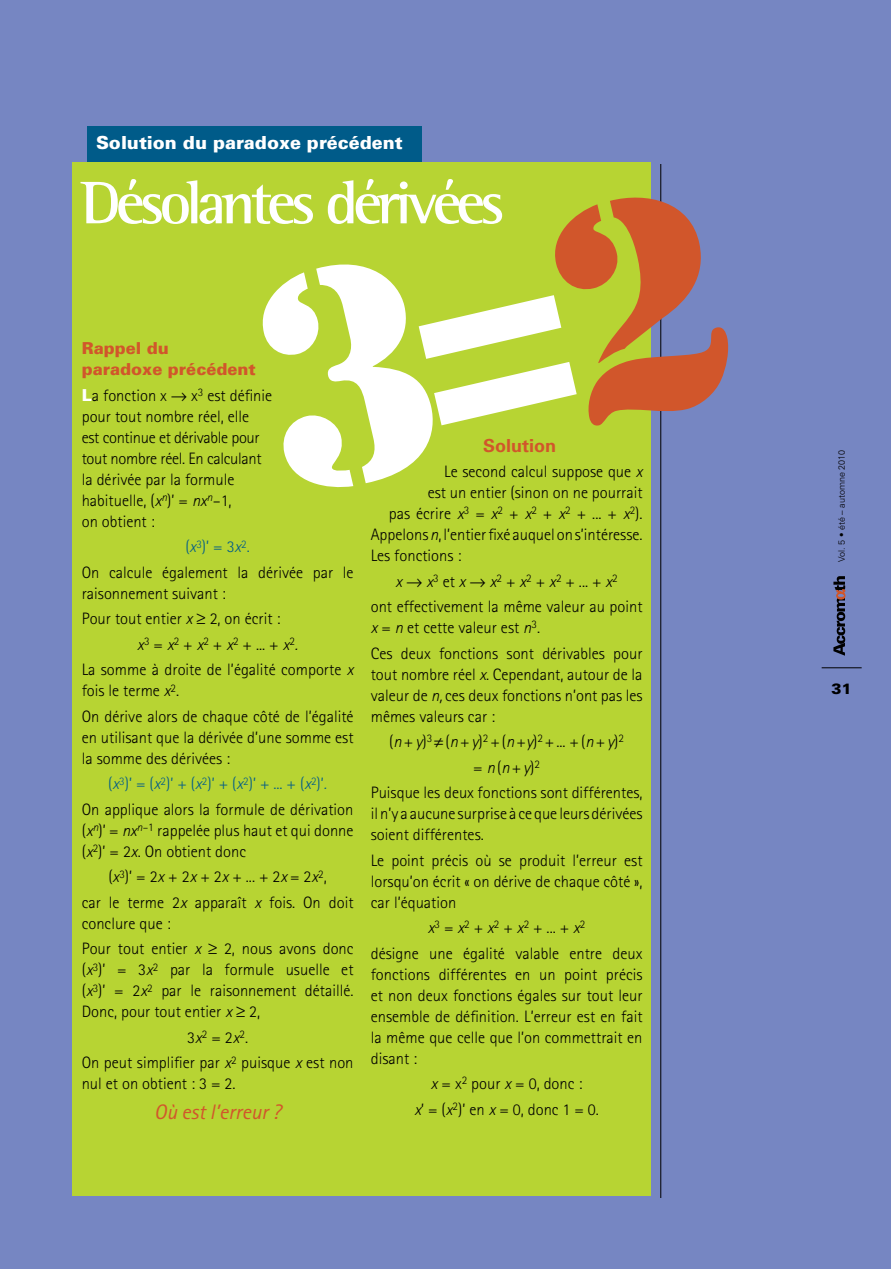
<style>
.page{position:relative;width:891px;height:1269px;background:#7686c2}
.page>*{position:absolute;margin:0;border:0;box-sizing:border-box;transform-origin:0 0}
.t1{font:700 61.5px "Rotis Semi Serif";letter-spacing:-.08em;color:#fff}
.t2{font:italic 21px "Rotis Sans Serif";color:#d1562b}
.t3{font:900 18px "Univers";color:#fff}
.t4{font:700 18px "Univers";color:#d1562b}
.t5{font:300 16.5px/21px "Rotis Sans Serif";color:#000;text-align:center}
.t6{font:900 16.5px/21px "Univers";color:#d1562b}
.t7{font:900 15px "Univers";color:#000}
.t8{font:300 9px "Univers";color:#000}
.s1{font-family:"Univers";font-weight:900;color:#fff}
.s2{font-style:italic}
.s3{color:#005b89}
.s4{font-style:italic;color:#005b89}
</style>
<div class="page">
<div style="left:87px;top:126px;width:334px;height:62px;background:#005b89"></div>
<div style="left:73px;top:163px;width:578px;height:1033px;background:#b7d433"></div>
<hr style="left:822px;top:668px;width:40px;height:1px;background:#000">
<svg style="left:833px;top:576px;width:12px;height:80px"></svg>
<hr style="left:661px;top:164px;width:1px;height:1034px;background:#000">
<svg style="left:262px;top:191px;width:467px;height:299px"></svg>
<p class="t3" style="left:96px;top:132px;width:308px">Solution du paradoxe précédent</p>
<h1 class="t1" style="left:81px;top:166px;width:425px">Désolantes dérivées</h1>
<p class="t6" style="left:82px;top:338px;width:176px">Rappel du<br>paradoxe précédent</p>
<p class="t5" style="left:82px;top:385px;width:192px;text-align:left"><span class="s1">L</span>a fonction x → x<sup>3</sup> est définie pour tout nombre réel, elle<br>est continue et dérivable pour tout nombre réel. En calculant la dérivée par la formule habituelle, (<span class="s2">x</span><sup>n</sup>)’ = <span class="s2">nx</span><sup>n</sup>–1,<br>on obtient :</p>
<p class="t5" style="left:82px;top:534px;width:273px;line-height:25.5px"><span class="s3">(</span><span class="s4">x</span><sup>3</sup><span class="s3">)’ = 3</span><span class="s4">x</span><sup>2</sup><span class="s3">.<br></span>On calcule également la dérivée par le</p>
<p class="t5" style="left:82px;top:583px;width:146px">raisonnement suivant :</p>
<p class="t5" style="left:82px;top:608px;width:200px">Pour tout entier <span class="s2">x</span> ≥ 2, on écrit :</p>
<p class="t5" style="left:137px;top:634px;width:162px"><span class="s2">x</span><sup>3</sup> = <span class="s2">x</span><sup>2</sup> + <span class="s2">x</span><sup>2</sup> + <span class="s2">x</span><sup>2</sup> + ... + <span class="s2">x</span><sup>2</sup><span class="s2">.</span></p>
<p class="t5" style="left:82px;top:659px;width:273px">La somme à droite de l’égalité comporte <span class="s2">x</span></p>
<p class="t5" style="left:82px;top:678px;width:273px;line-height:25.5px;text-align:left">fois le terme <span class="s2">x</span><sup>2</sup>.<br>On dérive alors de chaque côté de l’égalité</p>
<p class="t5" style="left:82px;top:727px;width:273px;text-align:left">en utilisant que la dérivée d’une somme est la somme des dérivées :</p>
<p class="t5" style="left:82px;top:771px;width:273px;line-height:25.5px"><span class="s3">(</span><span class="s4">x</span><sup>3</sup><span class="s3">)’ = (</span><span class="s4">x</span><sup>2</sup><span class="s3">)’ + (</span><span class="s4">x</span><sup>2</sup><span class="s3">)’ + (</span><span class="s4">x</span><sup>2</sup><span class="s3">)’ + ... + (</span><span class="s4">x</span><sup>2</sup><span class="s3">)’</span><span class="s4">.<br></span>On applique alors la formule de dérivation</p>
<p class="t5" style="left:82px;top:820px;width:273px;text-align:left">(<span class="s2">x</span><sup>n</sup>)’ = <span class="s2">nx</span><sup>n</sup><sup>–1</sup> rappelée plus haut et qui donne (<span class="s2">x</span><sup>2</sup>)’ = 2<span class="s2">x</span>. On obtient donc</p>
<p class="t5" style="left:82px;top:864px;width:273px;line-height:25.5px">(<span class="s2">x</span><sup>3</sup>)’ = 2<span class="s2">x</span> + 2<span class="s2">x</span> + 2<span class="s2">x</span> + ... + 2<span class="s2">x</span> = 2<span class="s2">x</span><sup>2</sup>,<br>car le terme 2<span class="s2">x</span> apparaît <span class="s2">x</span> fois. On doit</p>
<p class="t5" style="left:82px;top:911px;width:273px;line-height:25.5px;text-align:left">conclure que :<br>Pour tout entier <span class="s2">x</span> ≥ 2, nous avons donc</p>
<p class="t5" style="left:82px;top:959px;width:273px;text-align:justify">(<span class="s2">x</span><sup>3</sup>)’ = 3<span class="s2">x</span><sup>2</sup> par la formule usuelle et (<span class="s2">x</span><sup>3</sup>)’ = 2<span class="s2">x</span><sup>2</sup> par le raisonnement détaillé.<br>Donc, pour tout entier <span class="s2">x</span> ≥ 2,</p>
<p class="t5" style="left:82px;top:1025px;width:273px;line-height:25.5px">3<span class="s2">x</span><sup>2</sup> = 2<span class="s2">x</span><sup>2</sup>.<br>On peut simplifier par <span class="s2">x</span><sup>2</sup> puisque <span class="s2">x</span> est non</p>
<p class="t5" style="left:82px;top:1073px;width:155px">nul et on obtient : 3 = 2.</p>
<p class="t2" style="left:154px;top:1100px;width:128px">Où est l’erreur ?</p>
<p class="t4" style="left:483px;top:434px;width:75px">Solution</p>
<p class="t5" style="left:444px;top:461px;width:200px">Le second calcul suppose que <span class="s2">x</span></p>
<p class="t5" style="left:428px;top:482px;width:216px">est un entier (sinon on ne pourrait</p>
<p class="t5" style="left:389px;top:503px;width:255px">pas écrire <span class="s2">x</span><sup>3</sup> = <span class="s2">x</span><sup>2</sup> + <span class="s2">x</span><sup>2</sup> + <span class="s2">x</span><sup>2</sup> + ... + <span class="s2">x</span><sup>2</sup>).</p>
<p class="t5" style="left:371px;top:524px;width:273px">Appelons <span class="s2">n</span>, l’entier fixé auquel on s’intéresse.</p>
<p class="t5" style="left:371px;top:545px;width:92px">Les fonctions :</p>
<p class="t5" style="left:371px;top:569px;width:273px;line-height:25.5px"><span class="s2">x</span> → <span class="s2">x</span><sup>3</sup> et <span class="s2">x</span> → <span class="s2">x</span><sup>2</sup> + <span class="s2">x</span><sup>2</sup> + <span class="s2">x</span><sup>2</sup> + ... + <span class="s2">x</span><sup>2<br></sup>ont effectivement la même valeur au point</p>
<p class="t5" style="left:371px;top:615px;width:273px;line-height:25.5px;text-align:left"><span class="s2">x</span> = <span class="s2">n</span> et cette valeur est <span class="s2">n</span><sup>3</sup>.<br>Ces deux fonctions sont dérivables pour</p>
<p class="t5" style="left:371px;top:664px;width:273px;text-align:justify">tout nombre réel <span class="s2">x</span>. Cependant, autour de la valeur de <span class="s2">n,</span> ces deux fonctions n’ont pas les mêmes valeurs car :</p>
<p class="t5" style="left:371px;top:729px;width:273px;line-height:25.5px">(<span class="s2">n</span>+<span class="s2">y</span>)<sup>3</sup> ≠(<span class="s2">n</span>+<span class="s2">y</span>)<sup>2</sup> +(<span class="s2">n</span>+<span class="s2">y</span>)<sup>2</sup> +... +(<span class="s2">n</span>+<span class="s2">y</span>)<sup>2<br></sup>= <span class="s2">n</span>(<span class="s2">n</span>+<span class="s2">y</span>)<sup>2<br></sup>Puisque les deux fonctions sont différentes,</p>
<p class="t5" style="left:371px;top:803px;width:273px;text-align:left">il n’y a aucune surprise à ce que leurs dérivées soient différentes.</p>
<p class="t5" style="left:371px;top:850px;width:273px;text-align:justify">Le point précis où se produit l’erreur est lorsqu’on écrit « on dérive de chaque côté », car l’équation</p>
<p class="t5" style="left:371px;top:915px;width:273px;line-height:25.5px"><span class="s2">x</span><sup>3</sup> = <span class="s2">x</span><sup>2</sup> + <span class="s2">x</span><sup>2</sup> + <span class="s2">x</span><sup>2</sup> + ... + <span class="s2">x</span><sup>2<br></sup>désigne une égalité valable entre deux</p>
<p class="t5" style="left:371px;top:964px;width:273px;text-align:justify">fonctions différentes en un point précis et non deux fonctions égales sur tout leur ensemble de définition. L’erreur est en fait la même que celle que l’on commettrait en disant :</p>
<p class="t5" style="left:414px;top:1071px;width:186px;line-height:25.5px"><span class="s2">x</span> = x<sup>2</sup> pour <span class="s2">x</span> = 0, donc :<br><span class="s2">x</span>’ = (<span class="s2">x</span><sup>2</sup>)’ en <span class="s2">x</span> = 0, donc 1 = 0.</p>
<p class="t8" style="left:836px;top:562px;width:114px;rotate:-90deg">Vol. 5 • été – automne 2010</p>
<p class="t7" style="left:831px;top:680px;width:22px">31</p>
</div>
